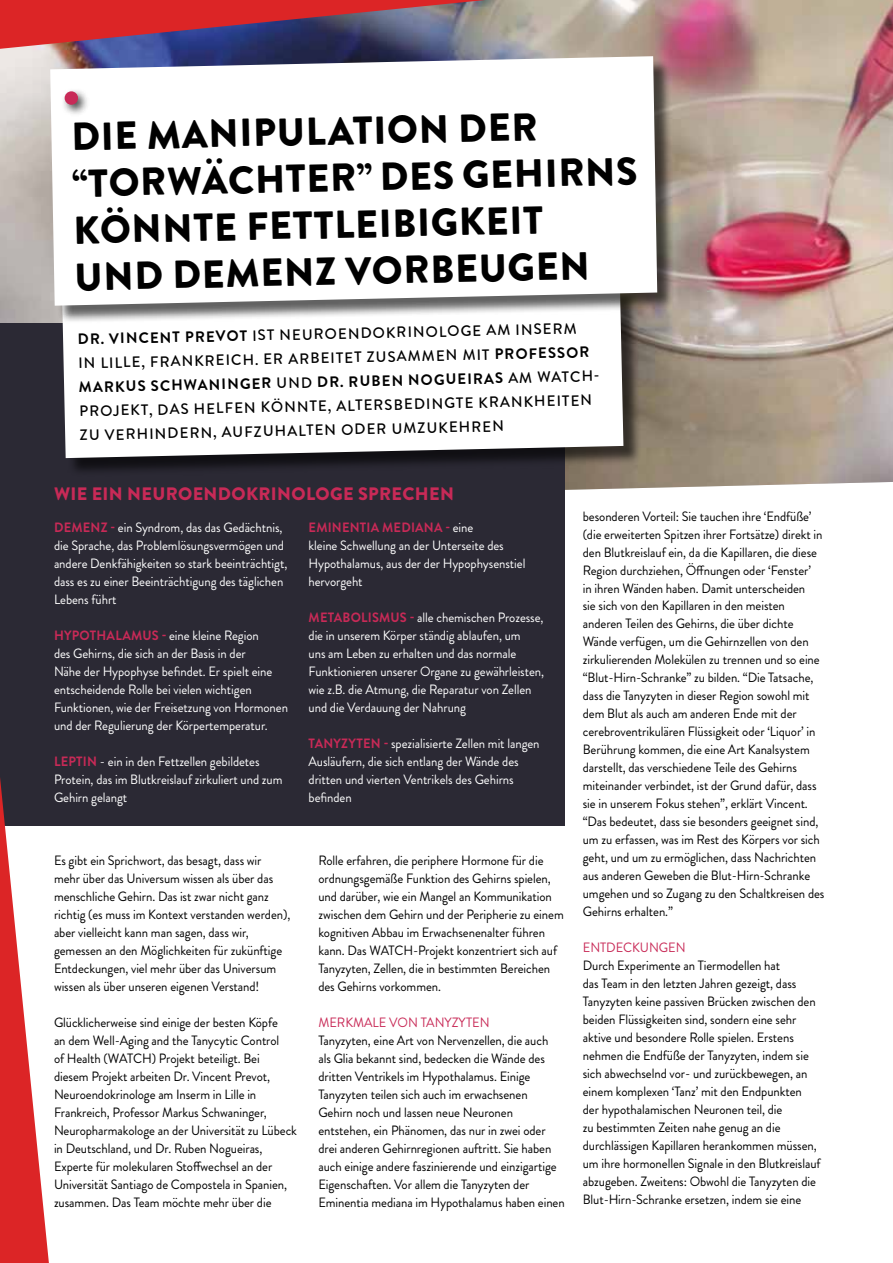
<style>
.page{position:relative;width:893px;height:1263px;background:#fff}
.page>*{position:absolute;margin:0;border:0;box-sizing:border-box;transform-origin:0 0}
.t1{font:900 39px/46.8px "Brandon Grotesque";color:#000}
.t2{font:900 18px "Brandon Grotesque";letter-spacing:.02em;color:#c82a57}
.t3{font:500 15px/24.2px "Brandon Grotesque";color:#000}
.t4{font:13.5px/18px "Brandon Grotesque";letter-spacing:-.005em;color:#000;scale:.95 1}
.t5{font:13.5px/18px "Brandon Grotesque";letter-spacing:-.005em;color:#fff;scale:.95 1}
.t6{font:13.5px "Brandon Grotesque";letter-spacing:-.005em;color:#c82a57;scale:.95 1}
.s1{font-weight:700}
.s2{font-weight:700;color:#c82a57}
</style>
<div class="page">
<img style="left:0;top:0;width:893px;height:490px">
<div style="left:0;top:323px;width:565px;height:502px;background:#2b2934"></div>
<svg style="left:0;top:0;width:485px;height:49px;background:#953d51"></svg>
<div style="left:64px;top:290px;width:578px;height:186px;background:#000;opacity:.62"></div>
<div style="left:62px;top:324px;width:561px;height:134px;background:#fff"></div>
<div style="left:53px;top:58px;width:623px;height:266px;background:#000;opacity:.62"></div>
<svg style="left:50px;top:56px;width:607px;height:250px"></svg>
<div style="left:61px;top:88px;width:29px;height:29px;background:#000;opacity:.75"></div>
<div style="left:65px;top:91px;width:13px;height:14px;background:#c82a57;border-radius:50%"></div>
<svg style="left:0;top:778px;width:49px;height:485px"></svg>
<h1 class="t1" style="left:71px;top:113px;width:567px;rotate:-1deg">DIE MANIPULATION DER “TORWÄCHTER” DES GEHIRNS<br>KÖNNTE FETTLEIBIGKEIT<br>UND DEMENZ VORBEUGEN</h1>
<p class="t3" style="left:78px;top:326px;width:524px;rotate:-1deg"><span class="s1">DR. VINCENT PREVOT</span> IST NEUROENDOKRINOLOGE AM INSERM<br>IN LILLE, FRANKREICH. ER ARBEITET ZUSAMMEN MIT <span class="s1">PROFESSOR MARKUS SCHWANINGER</span> UND <span class="s1">DR. RUBEN NOGUEIRAS</span> AM WATCH-PROJEKT, DAS HELFEN KÖNNTE, ALTERSBEDINGTE KRANKHEITEN ZU VERHINDERN, AUFZUHALTEN ODER UMZUKEHREN</p>
<h2 class="t2" style="left:54px;top:481px;width:401px">WIE EIN NEUROENDOKRINOLOGE SPRECHEN</h2>
<p class="t5" style="left:54px;top:518px;width:247px"><span class="s2">DEMENZ -</span> ein Syndrom, das das Gedächtnis, die Sprache, das Problemlösungsvermögen und andere Denkfähigkeiten so stark beeinträchtigt, dass es zu einer Beeinträchtigung des täglichen Lebens führt</p>
<p class="t5" style="left:54px;top:626px;width:248px"><span class="s2">HYPOTHALAMUS -</span> eine kleine Region<br>des Gehirns, die sich an der Basis in der<br>Nähe der Hypophyse befindet. Er spielt eine entscheidende Rolle bei vielen wichtigen Funktionen, wie der Freisetzung von Hormonen und der Regulierung der Körpertemperatur.</p>
<p class="t5" style="left:54px;top:752px;width:242px"><span class="s2">LEPTIN</span> - ein in den Fettzellen gebildetes<br>Protein, das im Blutkreislauf zirkuliert und zum<br>Gehirn gelangt</p>
<p class="t5" style="left:309px;top:518px;width:230px"><span class="s2">EMINENTIA MEDIANA -</span> eine<br>kleine Schwellung an der Unterseite des<br>Hypothalamus, aus der der Hypophysenstiel hervorgeht</p>
<p class="t5" style="left:309px;top:608px;width:250px"><span class="s2">METABOLISMUS -</span> alle chemischen Prozesse, die in unserem Körper ständig ablaufen, um<br>uns am Leben zu erhalten und das normale Funktionieren unserer Organe zu gewährleisten, wie z.B. die Atmung, die Reparatur von Zellen und die Verdauung der Nahrung</p>
<p class="t5" style="left:309px;top:734px;width:245px"><span class="s2">TANYZYTEN -</span> spezialisierte Zellen mit langen Ausläufern, die sich entlang der Wände des dritten und vierten Ventrikels des Gehirns befinden</p>
<p class="t4" style="left:54px;top:852px;width:250px">Es gibt ein Sprichwort, das besagt, dass wir mehr über das Universum wissen als über das menschliche Gehirn. Das ist zwar nicht ganz richtig (es muss im Kontext verstanden werden), aber vielleicht kann man sagen, dass wir, gemessen an den Möglichkeiten für zukünftige Entdeckungen, viel mehr über das Universum wissen als über unseren eigenen Verstand!</p>
<p class="t4" style="left:54px;top:1014px;width:257px">Glücklicherweise sind einige der besten Köpfe<br>an dem Well-Aging and the Tanycytic Control<br>of Health (WATCH) Projekt beteiligt. Bei diesem Projekt arbeiten Dr. Vincent Prevot, Neuroendokrinologe am Inserm in Lille in Frankreich, Professor Markus Schwaninger, Neuropharmakologe an der Universität zu Lübeck in Deutschland, und Dr. Ruben Nogueiras, Experte für molekularen Stoffwechsel an der Universität Santiago de Compostela in Spanien, zusammen. Das Team möchte mehr über die</p>
<p class="t4" style="left:318px;top:852px;width:260px">Rolle erfahren, die periphere Hormone für die ordnungsgemäße Funktion des Gehirns spielen, und darüber, wie ein Mangel an Kommunikation zwischen dem Gehirn und der Peripherie zu einem kognitiven Abbau im Erwachsenenalter führen kann. Das WATCH-Projekt konzentriert sich auf Tanyzyten, Zellen, die in bestimmten Bereichen des Gehirns vorkommen.</p>
<p class="t6" style="left:318px;top:1013px;width:182px">MERKMALE VON TANYZYTEN</p>
<p class="t4" style="left:318px;top:1032px;width:261px">Tanyzyten, eine Art von Nervenzellen, die auch<br>als Glia bekannt sind, bedecken die Wände des dritten Ventrikels im Hypothalamus. Einige Tanyzyten teilen sich auch im erwachsenen Gehirn noch und lassen neue Neuronen entstehen, ein Phänomen, das nur in zwei oder drei anderen Gehirnregionen auftritt. Sie haben auch einige andere faszinierende und einzigartige Eigenschaften. Vor allem die Tanyzyten der Eminentia mediana im Hypothalamus haben einen</p>
<p class="t4" style="left:583px;top:507px;width:256px">besonderen Vorteil: Sie tauchen ihre ‘Endfüße’ (die erweiterten Spitzen ihrer Fortsätze) direkt in den Blutkreislauf ein, da die Kapillaren, die diese Region durchziehen, Öffnungen oder ‘Fenster’<br>in ihren Wänden haben. Damit unterscheiden<br>sie sich von den Kapillaren in den meisten anderen Teilen des Gehirns, die über dichte Wände verfügen, um die Gehirnzellen von den zirkulierenden Molekülen zu trennen und so eine “Blut-Hirn-Schranke” zu bilden. “Die Tatsache, dass die Tanyzyten in dieser Region sowohl mit dem Blut als auch am anderen Ende mit der cerebroventrikulären Flüssigkeit oder ‘Liquor’ in Berührung kommen, die eine Art Kanalsystem darstellt, das verschiedene Teile des Gehirns miteinander verbindet, ist der Grund dafür, dass sie in unserem Fokus stehen”, erklärt Vincent. “Das bedeutet, dass sie besonders geeignet sind, um zu erfassen, was im Rest des Körpers vor sich geht, und um zu ermöglichen, dass Nachrichten aus anderen Geweben die Blut-Hirn-Schranke umgehen und so Zugang zu den Schaltkreisen des Gehirns erhalten.”</p>
<p class="t6" style="left:583px;top:938px;width:110px">ENTDECKUNGEN</p>
<p class="t4" style="left:583px;top:957px;width:252px">Durch Experimente an Tiermodellen hat<br>das Team in den letzten Jahren gezeigt, dass Tanyzyten keine passiven Brücken zwischen den beiden Flüssigkeiten sind, sondern eine sehr aktive und besondere Rolle spielen. Erstens nehmen die Endfüße der Tanyzyten, indem sie sich abwechselnd vor- und zurückbewegen, an einem komplexen ‘Tanz’ mit den Endpunkten der hypothalamischen Neuronen teil, die<br>zu bestimmten Zeiten nahe genug an die durchlässigen Kapillaren herankommen müssen, um ihre hormonellen Signale in den Blutkreislauf abzugeben. Zweitens: Obwohl die Tanyzyten die Blut-Hirn-Schranke ersetzen, indem sie eine</p>
</div>
